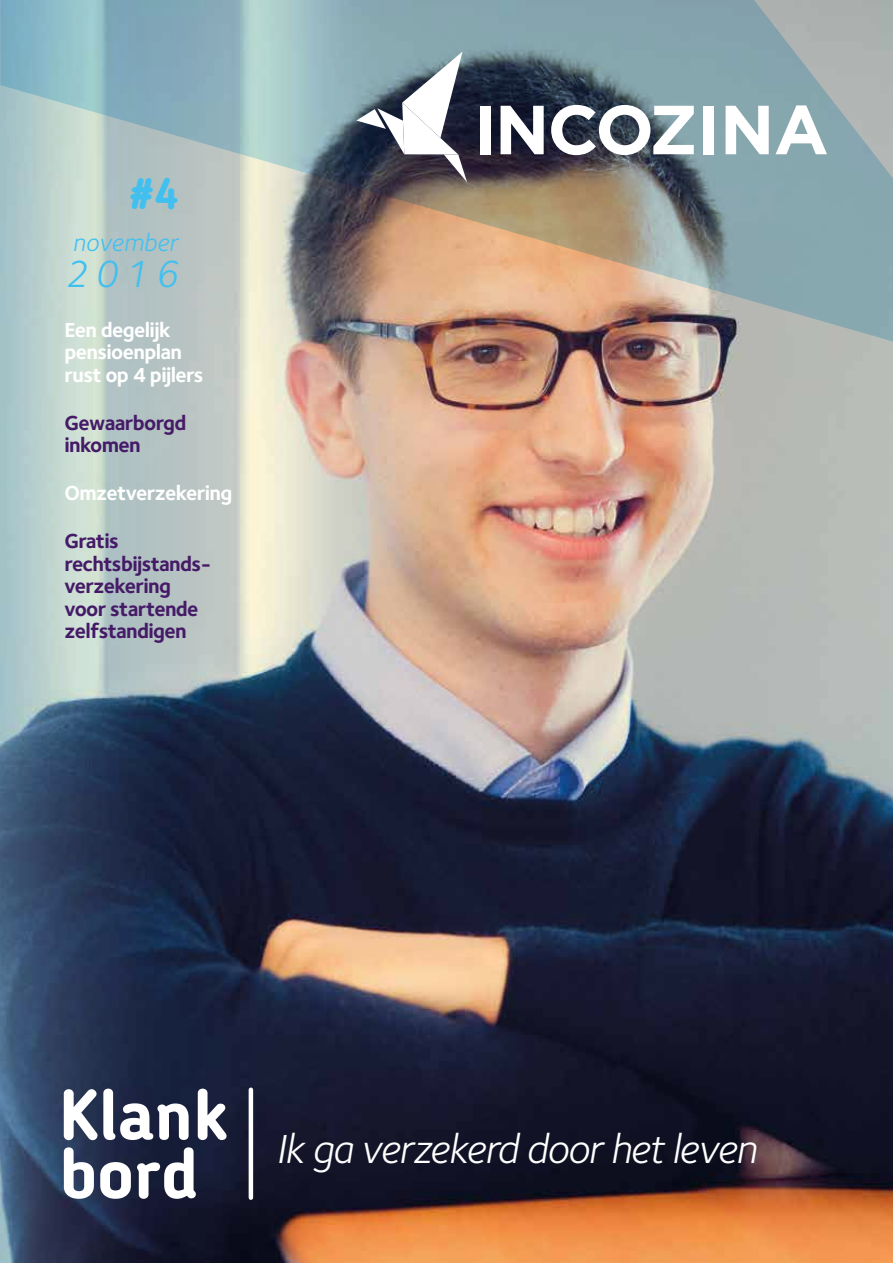
<style>
.page{position:relative;width:893px;height:1263px;background:#fff}
.page>*{position:absolute;margin:0;border:0;box-sizing:border-box;transform-origin:0 0}
.t1{font:700 43.5px "Blogger Sans";color:#41c0f0}
.t2{font:italic 42px "Foundry Sterling";letter-spacing:-.03em;color:#fff}
.t3{font:italic 39px "Foundry Sterling";color:#41c0f0}
.t4{font:italic 25.5px "Foundry Sterling";color:#41c0f0}
.t5{font:700 21px/22.5px "Foundry Sterling";letter-spacing:-.03em;color:#451b67}
.t6{font:700 21px/22.5px "Foundry Sterling";letter-spacing:-.03em;color:#fff}
</style>
<div class="page">
<img style="left:249px;top:388px;width:644px;height:875px">
<svg style="left:0;top:388px;width:249px;height:875px;background:#5d6e7f"></svg>
<img style="left:0;top:0;width:893px;height:388px">
<svg style="left:356px;top:52px;width:111px;height:130px"></svg>
<div style="left:480px;top:106px;width:10px;height:48px;background:#fff"></div>
<svg style="left:501px;top:106px;width:43px;height:48px"></svg>
<svg style="left:551px;top:105px;width:143px;height:50px"></svg>
<div style="left:703px;top:106px;width:11px;height:48px;background:#fff"></div>
<svg style="left:726px;top:106px;width:43px;height:48px"></svg>
<svg style="left:776px;top:105px;width:51px;height:49px"></svg>
<svg style="left:64px;top:1147px;width:132px;height:52px"></svg>
<svg style="left:64px;top:1088px;width:163px;height:52px"></svg>
<hr style="left:249px;top:1090px;width:4px;height:108px;background:#fff">
<h1 class="t1" style="left:129px;top:167px;width:50px">#4</h1>
<p class="t4" style="left:72px;top:224px;width:107px">november</p>
<h3 class="t3" style="left:64px;top:246px;width:115px">2016</h3>
<p class="t6" style="left:64px;top:318px;width:141px">Een degelijk pensioenplan rust op 4 pijlers</p>
<p class="t5" style="left:64px;top:411px;width:124px">Gewaarborgd inkomen</p>
<p class="t6" style="left:64px;top:481px;width:169px">Omzetverzekering</p>
<p class="t5" style="left:64px;top:529px;width:148px">Gratis rechtsbijstands&shy;verzekering voor startende zelfstandigen</p>
<h2 class="t2" style="left:276px;top:1119px;width:482px">Ik ga verzekerd door het leven</h2>
</div>
